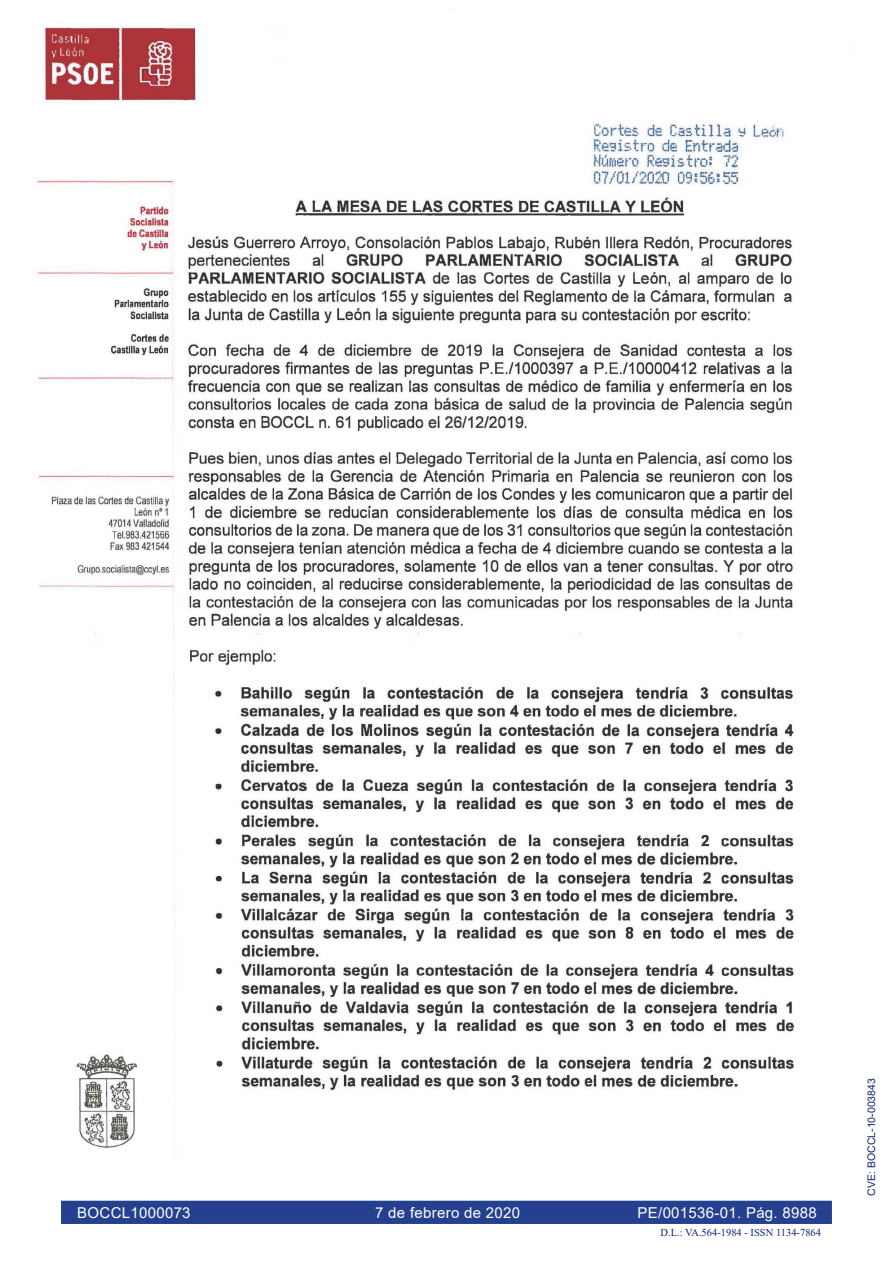
<style>
.page{position:relative;width:893px;height:1263px;background:#fff}
.page>*{position:absolute;margin:0;border:0;box-sizing:border-box;transform-origin:0 0}
.E_CVE{font:15px "Arial";letter-spacing:.02em;color:#fff}
.t1{font:10.5px "Times New Roman";color:#132477}
.t2{font:10.5px "Arial";color:#132477}
</style>
<div class="page">
<div style="left:60px;top:1200px;width:773px;height:25px;background:#25408f"></div>
<div style="left:60px;top:1199px;width:773px;height:26px;border:2px solid #fff"></div>
<img style="left:37px;top:26px;width:796px;height:1174px">
<p class="E_CVE" style="left:77px;top:1202px;width:115px">BOCCL1000073</p>
<p class="E_CVE" style="left:375px;top:1202px;width:146px">7 de febrero de 2020</p>
<p class="E_CVE" style="left:638px;top:1202px;width:181px">PE/001536-01. Pág. 8988</p>
<p class="t1" style="left:661px;top:1225px;width:162px">D.L.: VA.564-1984 - ISSN 1134-7864</p>
<p class="t2" style="left:864px;top:1195px;width:119px;rotate:-90deg">CVE: BOCCL-10-003843</p>
</div>
